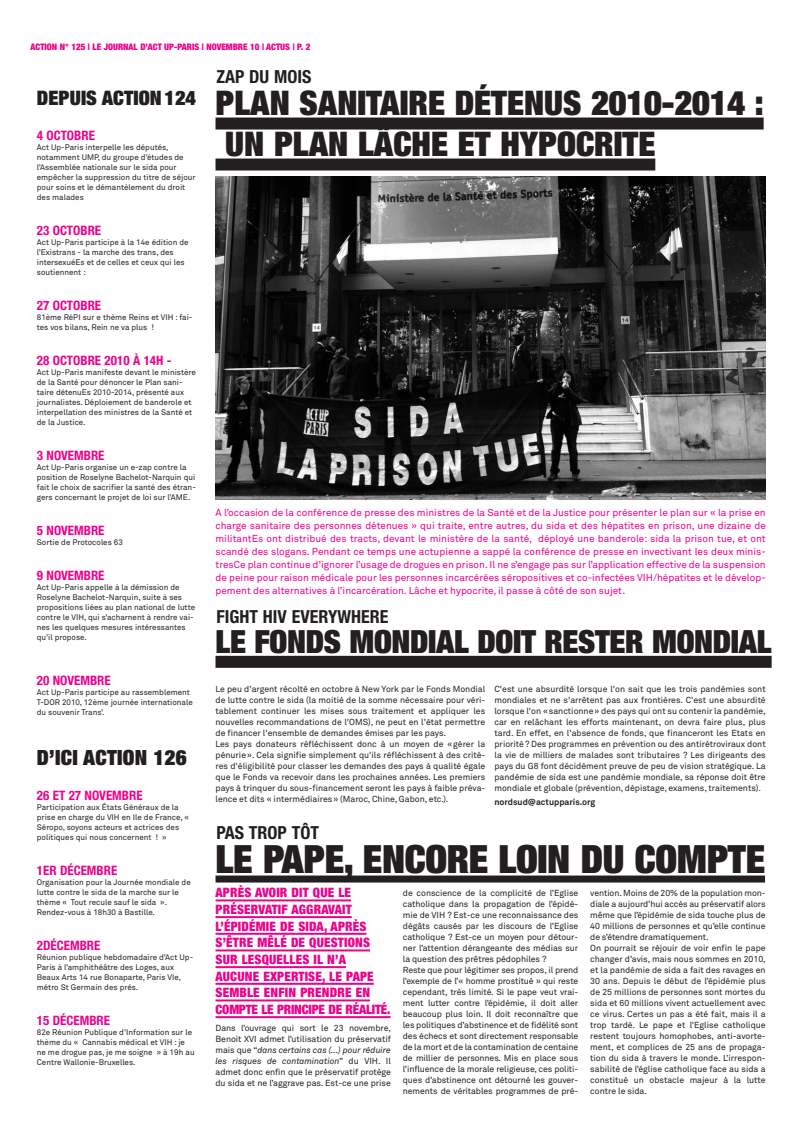
<style>
.page{position:relative;width:794px;height:1134px;background:#fff}
.page>*{position:absolute;margin:0;border:0;box-sizing:border-box;transform-origin:0 0}
.t1{font:900 expanded 39px "Helvetica Neue";letter-spacing:-.01em;color:#231f20}
.t2{font:900 expanded 34px/41px "Helvetica Neue";color:#231f20}
.t3{font:900 expanded 32px "Helvetica Neue";letter-spacing:-.01em;color:#231f20}
.t4{font:900 expanded 21px "Helvetica Neue";letter-spacing:.015em;color:#231f20}
.t5{font:900 expanded 20px "Helvetica Neue";letter-spacing:.005em;color:#231f20}
.t6{font:700 condensed 18px "Helvetica Neue";color:#231f20}
.t7{font:900 condensed 13px/16.7px "Helvetica Neue";letter-spacing:.015em;color:#ed028c}
.t8{font:700 condensed 13px "Helvetica Neue";color:#ed028c}
.t9{font:10px/13px "Akkurat";color:#ed028c;text-align:justify}
.t10{font:900 condensed 9px "Helvetica Neue";color:#ed028c}
.t11{font:8.7px/11px "Akkurat";letter-spacing:-.005em;color:#231f20}
.t12{font:700 8.7px "Akkurat";color:#231f20}
.t13{font:8px/10px "Akkurat";color:#231f20}
.s1{font-style:italic}
</style>
<div class="page">
<img style="left:215px;top:176px;width:550px;height:324px">
<div style="left:215px;top:118px;width:548px;height:12px;background:#231f20"></div>
<div style="left:215px;top:159px;width:440px;height:12px;background:#231f20"></div>
<hr style="left:215px;top:899px;width:136px;height:2px;background:#ed028c">
<hr style="left:215px;top:916px;width:137px;height:2px;background:#ed028c">
<hr style="left:215px;top:933px;width:151px;height:2px;background:#ed028c">
<hr style="left:215px;top:949px;width:155px;height:2px;background:#ed028c">
<hr style="left:215px;top:966px;width:131px;height:2px;background:#ed028c">
<hr style="left:215px;top:983px;width:159px;height:2px;background:#ed028c">
<hr style="left:215px;top:999px;width:155px;height:2px;background:#ed028c">
<hr style="left:215px;top:1016px;width:175px;height:2px;background:#ed028c">
<div style="left:215px;top:875px;width:550px;height:7px;background:#231f20"></div>
<div style="left:215px;top:656px;width:556px;height:12px;background:#231f20"></div>
<p class="t10" style="left:31px;top:43px;width:281px">ACTION N° 125 | LE JOURNAL D’ACT UP-PARIS | NOVEMBRE 10 | ACTUS | P. 2</p>
<h3 class="t5" style="left:37px;top:91px;width:161px">DEPUIS ACTION 124</h3>
<h3 class="t8" style="left:37px;top:131px;width:60px">4 OCTOBRE</h3>
<p class="t13" style="left:37px;top:143px;width:160px">Act Up-Paris interpelle les députés, notamment UMP, du groupe d’études de l’Assemblée nationale sur le sida pour empêcher la suppression du titre de séjour pour soins et le démantèlement du droit des malades</p>
<h3 class="t8" style="left:37px;top:226px;width:66px">23 OCTOBRE</h3>
<p class="t13" style="left:37px;top:238px;width:153px">Act Up-Paris participe à la 14e édition de l’Existrans - la marche des trans, des intersexuéEs et de celles et ceux qui les soutiennent :</p>
<h3 class="t8" style="left:37px;top:301px;width:66px">27 OCTOBRE</h3>
<p class="t13" style="left:37px;top:313px;width:157px">81ème RéPI sur e thème Reins et VIH : fai&shy;tes vos bilans, Rein ne va plus !</p>
<h3 class="t8" style="left:37px;top:356px;width:136px">28 OCTOBRE 2010 À 14H -</h3>
<p class="t13" style="left:37px;top:368px;width:160px">Act Up-Paris manifeste devant le ministère de la Santé pour dénoncer le Plan sani&shy;taire détenuEs 2010-2014, présenté aux journalistes. Déploiement de banderole et interpellation des ministres de la Santé et de la Justice.</p>
<h3 class="t8" style="left:37px;top:451px;width:69px">3 NOVEMBRE</h3>
<p class="t13" style="left:37px;top:463px;width:160px">Act Up-Paris organise un e-zap contre la position de Roselyne Bachelot-Narquin qui fait le choix de sacrifier la santé des étran&shy;gers concernant le projet de loi sur l’AME.</p>
<h3 class="t8" style="left:37px;top:526px;width:69px">5 NOVEMBRE</h3>
<p class="t13" style="left:37px;top:538px;width:87px">Sortie de Protocoles 63</p>
<h3 class="t8" style="left:37px;top:571px;width:69px">9 NOVEMBRE</h3>
<p class="t13" style="left:37px;top:583px;width:160px">Act Up-Paris appelle à la démission de Roselyne Bachelot-Narquin, suite à ses propositions liées au plan national de lutte contre le VIH, qui s’acharnent à rendre vai&shy;nes les quelques mesures intéressantes qu’il propose.</p>
<h3 class="t8" style="left:37px;top:676px;width:75px">20 NOVEMBRE</h3>
<p class="t13" style="left:37px;top:688px;width:157px">Act Up-Paris participe au rassemblement<br>T-DOR 2010, 12ème journée internationale du souvenir Trans’.</p>
<h3 class="t4" style="left:37px;top:750px;width:151px">D’ICI ACTION 126</h3>
<h3 class="t8" style="left:37px;top:791px;width:107px">26 ET 27 NOVEMBRE</h3>
<p class="t13" style="left:37px;top:803px;width:153px">Participation aux États Généraux de la prise en charge du VIH en Ile de France, « Séropo, soyons acteurs et actrices des politiques qui nous concernent ! »</p>
<h3 class="t8" style="left:37px;top:866px;width:82px">1ER DÉCEMBRE</h3>
<p class="t13" style="left:37px;top:878px;width:155px">Organisation pour la Journée mondiale de lutte contre le sida de la marche sur le thème « Tout recule sauf le sida ».<br>Rendez-vous à 18h30 à Bastille.</p>
<h3 class="t8" style="left:37px;top:941px;width:65px">2DÉCEMBRE</h3>
<p class="t13" style="left:37px;top:953px;width:158px">Réunion publique hebdomadaire d’Act Up-Paris à l’amphithéâtre des Loges, aux Beaux Arts 14 rue Bonaparte, Paris VIe, métro St Germain des prés.</p>
<h3 class="t8" style="left:37px;top:1016px;width:75px">15 DÉCEMBRE</h3>
<p class="t13" style="left:37px;top:1028px;width:159px">82e Réunion Publique d’Information sur le thème du « Cannabis médical et VIH : je ne me drogue pas, je me soigne » à 19h au Centre Wallonie-Bruxelles.</p>
<h3 class="t6" style="left:216px;top:70px;width:96px">ZAP DU MOIS</h3>
<h2 class="t2" style="left:215px;top:85px;width:550px">PLAN SANITAIRE DÉTENUS 2010-2014 :<br>UN PLAN LÂCHE ET HYPOCRITE</h2>
<p class="t9" style="left:215px;top:507px;width:552px">A l’occasion de la conférence de presse des ministres de la Santé et de la Justice pour présenter le plan sur « la prise en charge sanitaire des personnes détenues » qui traite, entre autres, du sida et des hépatites en prison, une dizaine de militantEs ont distribué des tracts, devant le ministère de la santé, déployé une banderole: sida la prison tue, et ont scandé des slogans. Pendant ce temps une actupienne a sappé la conférence de presse en invectivant les deux minis&shy;tresCe plan continue d’ignorer l’usage de drogues en prison. Il ne s’engage pas sur l’application effective de la suspension de peine pour raison médicale pour les personnes incarcérées séropositives et co-infectées VIH/hépatites et le dévelop&shy;pement des alternatives à l’incarcération. Lâche et hypocrite, il passe à côté de son sujet.</p>
<h3 class="t6" style="left:216px;top:610px;width:173px">FIGHT HIV EVERYWHERE</h3>
<h3 class="t3" style="left:215px;top:630px;width:557px">LE FONDS MONDIAL DOIT RESTER MONDIAL</h3>
<p class="t11" style="left:215px;top:685px;width:271px">Le peu d'argent récolté en octobre à New York par le Fonds Mondial de lutte contre le sida (la moitié de la somme nécessaire pour véri&shy;tablement continuer les mises sous traitement et appliquer les nouvelles recommandations de l'OMS), ne peut en l'état permettre de financer l'ensemble de demandes émises par les pays.<br>Les pays donateurs réfléchissent donc à un moyen de « gérer la pénurie ». Cela signifie simplement qu'ils réfléchissent à des critè&shy;res d'éligibilité pour classer les demandes des pays à qualité égale que le Fonds va recevoir dans les prochaines années. Les premiers pays à trinquer du sous-financement seront les pays à faible préva&shy;lence et dits « intermédiaires » (Maroc, Chine, Gabon, etc.).</p>
<h3 class="t6" style="left:216px;top:826px;width:104px">PAS TROP TÔT</h3>
<p class="t11" style="left:494px;top:685px;width:273px;text-align:justify">C'est une absurdité lorsque l'on sait que les trois pandémies sont mondiales et ne s'arrêtent pas aux frontières. C'est une absurdité lorsque l'on « sanctionne » des pays qui ont su contenir la pandémie, car en relâchant les efforts maintenant, on devra faire plus, plus tard. En effet, en l'absence de fonds, que financeront les Etats en priorité ? Des programmes en prévention ou des antirétroviraux dont la vie de milliers de malades sont tributaires ? Les dirigeants des pays du G8 font décidément preuve de peu de vision stratégique. La pandémie de sida est une pandémie mondiale, sa réponse doit être mondiale et globale (prévention, dépistage, examens, traitements).</p>
<p class="t12" style="left:494px;top:799px;width:102px">nordsud@actupparis.org</p>
<h1 class="t1" style="left:215px;top:845px;width:551px">LE PAPE, ENCORE LOIN DU COMPTE</h1>
<h3 class="t7" style="left:215px;top:885px;width:177px">APRÈS AVOIR DIT QUE LE<br>PRÉSERVATIF AGGRAVAIT<br>L’ÉPIDÉMIE DE SIDA, APRÈS<br>S’ÊTRE MÊLÉ DE QUESTIONS<br>SUR LESQUELLES IL N’A<br>AUCUNE EXPERTISE, LE PAPE<br>SEMBLE ENFIN PRENDRE EN<br>COMPTE LE PRINCIPE DE RÉALITÉ.</h3>
<p class="t11" style="left:215px;top:1023px;width:177px;text-align:justify">Dans l’ouvrage qui sort le 23 novembre, Benoit XVI admet l’utilisation du préservatif mais que “<span class="s1">dans certains cas (…) pour réduire les risques de contamination</span>” du VIH. Il admet donc enfin que le préservatif protège du sida et ne l’aggrave pas. Est-ce une prise</p>
<p class="t11" style="left:403px;top:888px;width:177px">de conscience de la complicité de l’Eglise catholique dans la propagation de l’épidé&shy;mie de VIH ? Est-ce une reconnaissance des dégâts causés par les discours de l’Eglise catholique ? Est-ce un moyen pour détour&shy;ner l’attention dérangeante des médias sur la question des prêtres pédophiles ?<br>Reste que pour légitimer ses propos, il prend l’exemple de l’« homme prostitué » qui reste cependant, très limité. Si le pape veut vrai&shy;ment lutter contre l’épidémie, il doit aller beaucoup plus loin. Il doit reconnaître que les politiques d’abstinence et de fidélité sont des échecs et sont directement responsable de la mort et de la contamination de centaine de millier de personnes. Mis en place sous l’influence de la morale religieuse, ces politi&shy;ques d’abstinence ont détourné les gouver&shy;nements de véritables programmes de pré-</p>
<p class="t11" style="left:590px;top:888px;width:177px">vention. Moins de 20% de la population mon&shy;diale a aujourd’hui accès au préservatif alors même que l’épidémie de sida touche plus de 40 millions de personnes et qu’elle continue de s’étendre dramatiquement.<br>On pourrait se réjouir de voir enfin le pape changer d’avis, mais nous sommes en 2010, et la pandémie de sida a fait des ravages en 30 ans. Depuis le début de l’épidémie plus de 25 millions de personnes sont mortes du sida et 60 millions vivent actuellement avec ce virus. Certes un pas a été fait, mais il a trop tardé. Le pape et l’Eglise catholique restent toujours homophobes, anti-avorte&shy;ment, et complices de 25 ans de propaga&shy;tion du sida à travers le monde. L’irrespon&shy;sabilité de l’église catholique face au sida a constitué un obstacle majeur à la lutte contre le sida.</p>
</div>
